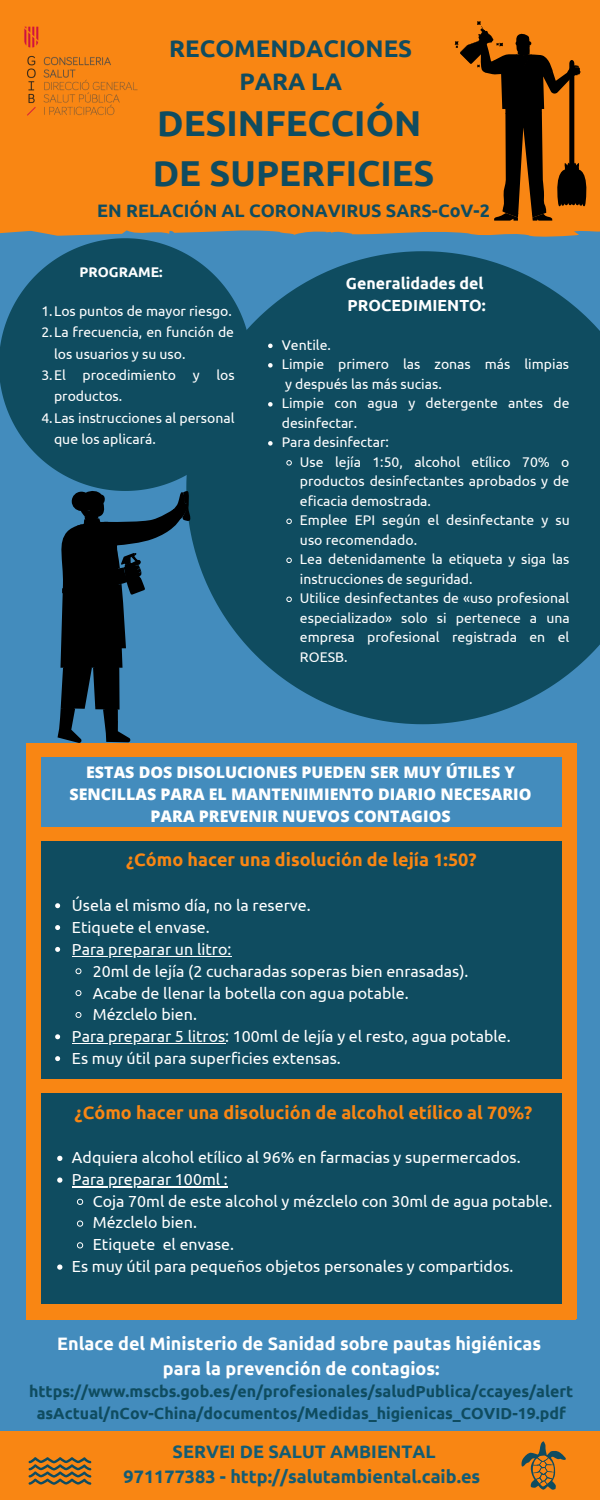
<style>
.page{position:relative;width:600px;height:1500px;background:#438cbd}
.page>*{position:absolute;margin:0;border:0;box-sizing:border-box;transform-origin:0 0}
.t1{font:700 36px/50.2px "Ubuntu";color:#0f4c60}
.t2{font:700 24px/33px "Ubuntu";color:#0f4c60;text-align:center}
.t3{font:700 18px "Ubuntu";color:#f98613}
.t4{font:700 18px/24.8px "Ubuntu";color:#fff;text-align:center}
.t5{font:700 18px/24.8px "Ubuntu";color:#125c74;text-align:center}
.t6{font:700 18px "Ubuntu";color:#0f4c60}
.t7{font:16px/21.8px "Ubuntu";color:#fff}
.t8{font:700 16px/21.8px "Ubuntu";color:#0f4c60;text-align:center}
.t9{font:800 16px/21.8px "Open Sans";color:#fff;text-align:center}
.t10{font:700 16px/21.8px "Ubuntu";color:#fff}
.t11{font:14px/19.5px "Ubuntu";color:#fff}
.t12{font:700 14px "Ubuntu";color:#fff}
</style>
<div class="page">
<div style="left:0;top:1431px;width:600px;height:69px;background:#f98613"></div>
<div style="left:0;top:0;width:600px;height:221px;background:#f98613"></div>
<svg style="left:190px;top:251px;width:410px;height:473px;background:#15546c"></svg>
<div style="left:28px;top:828px;width:546px;height:13px;background:#f98613"></div>
<svg style="left:521px;top:1441px;width:45px;height:48px"></svg>
<svg style="left:29px;top:1457px;width:62px;height:28px"></svg>
<svg style="left:0;top:238px;width:252px;height:253px;fill:#0f4c60"></svg>
<div style="left:36px;top:842px;width:528px;height:464px;background:#0f4c60"></div>
<div style="left:26px;top:755px;width:15px;height:564px;background:#f98613"></div>
<div style="left:563px;top:743px;width:14px;height:575px;background:#f98613"></div>
<div style="left:26px;top:743px;width:548px;height:14px;background:#f98613"></div>
<div style="left:31px;top:1079px;width:541px;height:14px;background:#f98613"></div>
<svg style="left:268px;top:344px;width:5px;height:4px"></svg>
<svg style="left:268px;top:363px;width:5px;height:5px"></svg>
<svg style="left:268px;top:402px;width:5px;height:5px"></svg>
<svg style="left:268px;top:441px;width:5px;height:5px"></svg>
<svg style="left:286px;top:460px;width:6px;height:6px"></svg>
<svg style="left:286px;top:518px;width:6px;height:7px"></svg>
<svg style="left:286px;top:557px;width:6px;height:7px"></svg>
<svg style="left:286px;top:596px;width:6px;height:7px"></svg>
<svg style="left:57px;top:491px;width:133px;height:252px"></svg>
<svg style="left:0;top:21px;width:600px;height:216px"></svg>
<svg style="left:55px;top:903px;width:5px;height:5px"></svg>
<svg style="left:55px;top:925px;width:5px;height:5px"></svg>
<svg style="left:55px;top:947px;width:5px;height:5px"></svg>
<hr style="left:72px;top:956px;width:159px;height:1px;background:#fff">
<svg style="left:75px;top:968px;width:7px;height:7px"></svg>
<svg style="left:75px;top:990px;width:7px;height:7px"></svg>
<svg style="left:75px;top:1012px;width:7px;height:6px"></svg>
<svg style="left:55px;top:1034px;width:5px;height:5px"></svg>
<hr style="left:72px;top:1043px;width:153px;height:1px;background:#fff">
<svg style="left:55px;top:1056px;width:5px;height:5px"></svg>
<svg style="left:57px;top:1156px;width:5px;height:5px"></svg>
<svg style="left:57px;top:1177px;width:5px;height:6px"></svg>
<hr style="left:72px;top:1186px;width:156px;height:2px;background:#fff">
<svg style="left:77px;top:1198px;width:7px;height:7px"></svg>
<svg style="left:77px;top:1220px;width:7px;height:7px"></svg>
<svg style="left:77px;top:1242px;width:7px;height:7px"></svg>
<svg style="left:57px;top:1264px;width:5px;height:6px"></svg>
<div style="left:26px;top:1305px;width:550px;height:14px;background:#f98613"></div>
<h2 class="t2" style="left:169px;top:32px;width:245px">RECOMENDACIONES<br>PARA LA</h2>
<h1 class="t1" style="left:153px;top:98px;width:283px">DESINFECCIÓN<br>DE SUPERFICIES</h1>
<p class="t6" style="left:97px;top:200px;width:394px">EN RELACIÓN AL CORONAVIRUS SARS-CoV-2</p>
<p class="t12" style="left:80px;top:264px;width:85px">PROGRAME:</p>
<p class="t11" style="left:41px;top:301px;width:192px">1.Los puntos de mayor riesgo.</p>
<p class="t11" style="left:41px;top:322px;width:194px">2.La frecuencia, en función de</p>
<p class="t11" style="left:54px;top:344px;width:133px">los usuarios y su uso.</p>
<p class="t11" style="left:41px;top:365px;width:195px">3.El procedimiento y los</p>
<p class="t11" style="left:54px;top:386px;width:70px">productos.</p>
<p class="t11" style="left:41px;top:408px;width:195px">4.Las instrucciones al personal</p>
<p class="t11" style="left:54px;top:429px;width:103px">que los aplicará.</p>
<p class="t10" style="left:346px;top:272px;width:141px">Generalidades del<br>PROCEDIMIENTO:</p>
<p class="t11" style="left:282px;top:335px;width:289px">Ventile.<br>Limpie primero las zonas más limpias y después las más sucias.<br>Limpie con agua y detergente antes de desinfectar.<br>Para desinfectar:</p>
<p class="t11" style="left:300px;top:452px;width:271px">Use lejía 1:50, alcohol etílico 70% o productos desinfectantes aprobados y de eficacia demostrada.<br>Emplee EPI según el desinfectante y su uso recomendado.<br>Lea detenidamente la etiqueta y siga las instrucciones de seguridad.<br>Utilice desinfectantes de «uso profesional especializado» solo si pertenece a una empresa profesional registrada en el<br>ROESB.</p>
<p class="t9" style="left:70px;top:761px;width:464px">ESTAS DOS DISOLUCIONES PUEDEN SER MUY ÚTILES Y<br>SENCILLAS PARA EL MANTENIMIENTO DIARIO NECESARIO<br>PARA PREVENIR NUEVOS CONTAGIOS</p>
<p class="t3" style="left:126px;top:850px;width:352px">¿Cómo hacer una disolución de lejía 1:50?</p>
<p class="t7" style="left:72px;top:894px;width:240px">Úsela el mismo día, no la reserve.<br>Etiquete el envase.<br>Para preparar un litro:</p>
<p class="t7" style="left:93px;top:960px;width:377px">20ml de lejía (2 cucharadas soperas bien enrasadas).</p>
<p class="t7" style="left:93px;top:982px;width:317px">Acabe de llenar la botella con agua potable.</p>
<p class="t7" style="left:93px;top:1004px;width:106px">Mézclelo bien.</p>
<p class="t7" style="left:72px;top:1025px;width:440px">Para preparar 5 litros: 100ml de lejía y el resto, agua potable.</p>
<p class="t7" style="left:72px;top:1047px;width:270px">Es muy útil para superficies extensas.</p>
<p class="t3" style="left:75px;top:1102px;width:459px">¿Cómo hacer una disolución de alcohol etílico al 70%?</p>
<p class="t7" style="left:72px;top:1146px;width:450px">Adquiera alcohol etílico al 96% en farmacias y supermercados.<br>Para preparar 100ml :</p>
<p class="t7" style="left:93px;top:1190px;width:461px">Coja 70ml de este alcohol y mézclelo con 30ml de agua potable.</p>
<p class="t7" style="left:93px;top:1212px;width:106px">Mézclelo bien.</p>
<p class="t7" style="left:93px;top:1233px;width:143px">Etiquete el envase.</p>
<p class="t7" style="left:72px;top:1255px;width:443px">Es muy útil para pequeños objetos personales y compartidos.</p>
<p class="t4" style="left:57px;top:1331px;width:485px">Enlace del Ministerio de Sanidad sobre pautas higiénicas para la prevención de contagios:</p>
<p class="t8" style="left:29px;top:1380px;width:546px">https://www.mscbs.gob.es/en/profesionales/saludPublica/ccayes/alert asActual/nCov-China/documentos/Medidas_higienicas_COVID-19.pdf</p>
<p class="t5" style="left:124px;top:1439px;width:358px">SERVEI DE SALUT AMBIENTAL<br>971177383 - http://salutambiental.caib.es</p>
</div>
